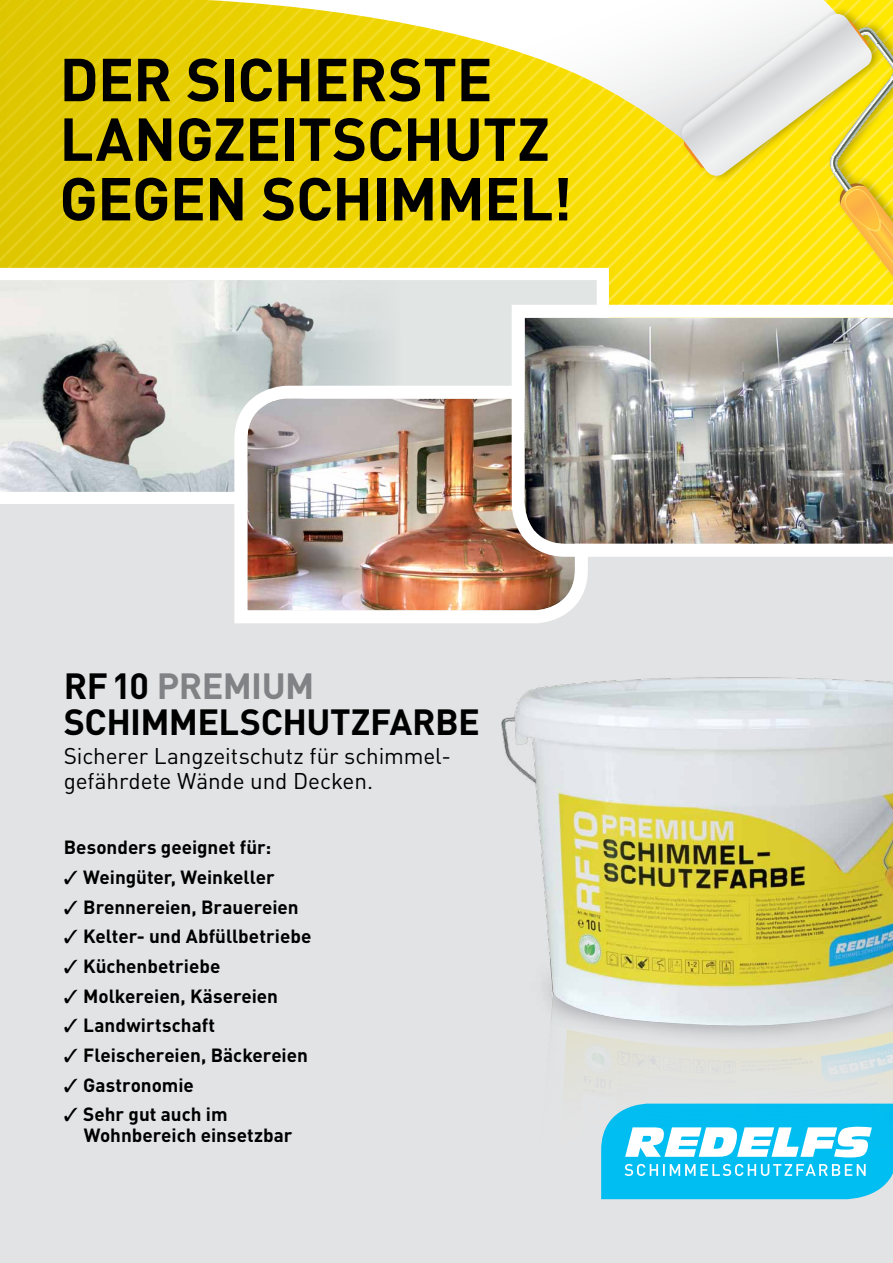
<style>
.page{position:relative;width:893px;height:1263px;background:#fff}
.page>*{position:absolute;margin:0;border:0;box-sizing:border-box;transform-origin:0 0}
.t1{font:700 59.55px/59.6px "DIN";letter-spacing:-.015em;color:#000}
.t2{font:700 36px/36px "DIN";letter-spacing:-.015em;color:#000}
.t3{font:22.5px/25.5px "DIN";letter-spacing:-.005em;color:#000}
.t4{font:700 18.9px/20.2px "DIN";letter-spacing:-.005em;color:#000}
.s1{color:#808285}
</style>
<div class="page">
<div style="left:0;top:493px;width:893px;height:770px;background:#e2e3e4"></div>
<svg style="left:0;top:0;width:893px;height:298px;background:#ead208"></svg>
<svg style="left:0;top:262px;width:615px;height:242px;background:#d1d0c6"></svg>
<img style="left:228px;top:379px;width:360px;height:244px">
<img style="left:505px;top:298px;width:388px;height:265px">
<div style="left:601px;top:1190px;width:277px;height:9px;background:#00bdf2"></div>
<svg style="left:207px;top:0;width:656px;height:158px"></svg>
<div style="left:678px;top:6px;width:215px;height:308px;background:#000;opacity:.3"></div>
<svg style="left:680px;top:14px;width:213px;height:293px;background:#f3e261"></svg>
<img style="left:501px;top:677px;width:392px;height:513px">
<h1 class="t1" style="left:59px;top:47px;width:514px">Dersicherste<br>Langzeitschutz gegen Schimmel!</h1>
<h2 class="t2" style="left:64px;top:667px;width:418px">RF 10 <span class="s1">Premium<br></span>Schimmelschutzfarbe</h2>
<p class="t3" style="left:64px;top:742px;width:389px">Sicherer Langzeitschutz für schimmel&shy;gefährdete Wände und Decken.</p>
<p class="t4" style="left:64px;top:836px;width:209px">Besonders geeignet für:</p>
<p class="t4" style="left:64px;top:866px;width:212px">✓ Weingüter, Weinkeller</p>
<p class="t4" style="left:64px;top:896px;width:236px">✓ Brennereien, Brauereien</p>
<p class="t4" style="left:64px;top:925px;width:249px">✓ Kelter- und Abfüllbetriebe</p>
<p class="t4" style="left:64px;top:955px;width:158px">✓ Küchenbetriebe</p>
<p class="t4" style="left:64px;top:985px;width:216px">✓ Molkereien, Käsereien</p>
<p class="t4" style="left:64px;top:1014px;width:153px">✓ Landwirtschaft</p>
<p class="t4" style="left:64px;top:1044px;width:246px">✓ Fleischereien, Bäckereien</p>
<p class="t4" style="left:64px;top:1074px;width:132px">✓ Gastronomie</p>
<p class="t4" style="left:84px;top:1104px;width:210px;text-indent:-20px">✓ Sehr gut auch im<br>Wohnbereich einsetzbar</p>
</div>
